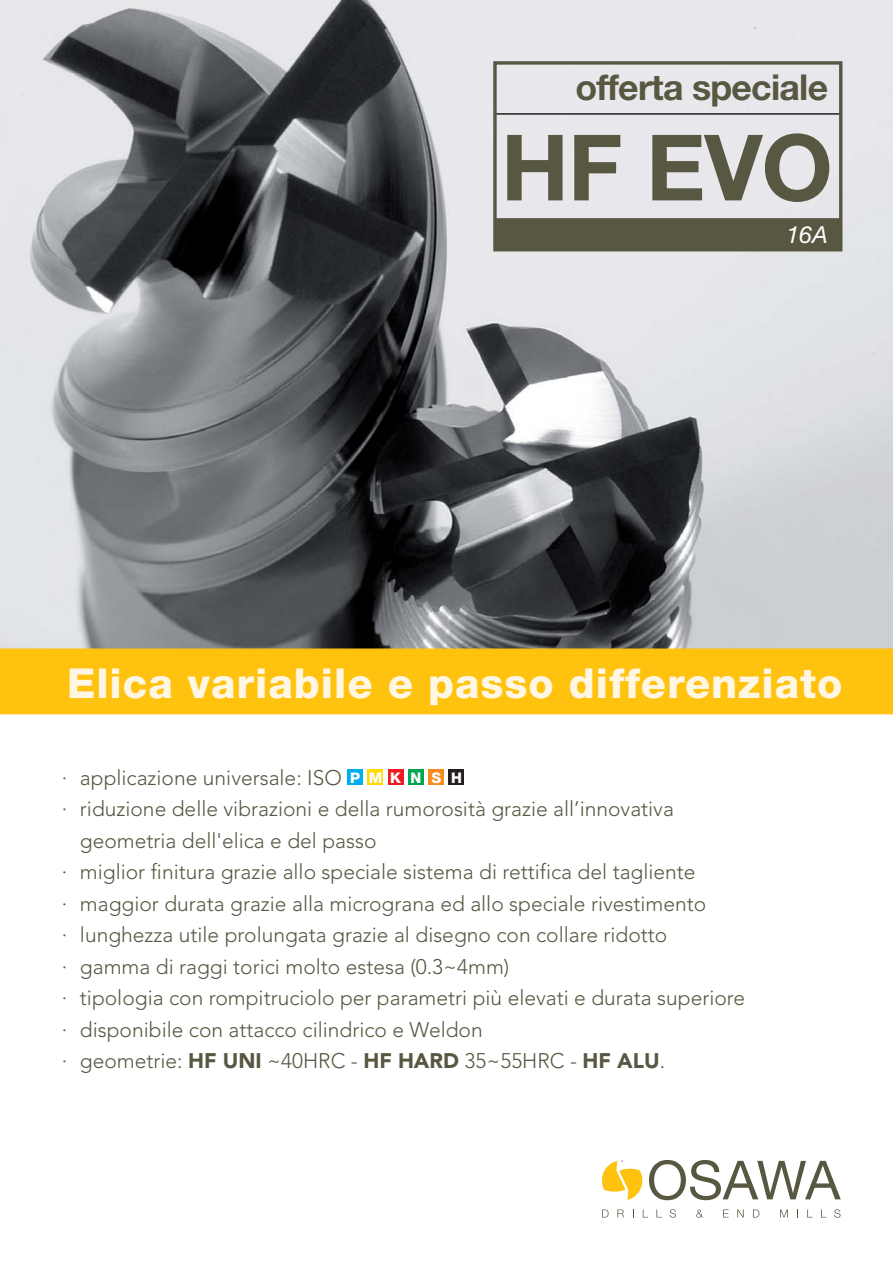
<style>
.page{position:relative;width:893px;height:1263px;background:#fff}
.page>*{position:absolute;margin:0;border:0;box-sizing:border-box;transform-origin:0 0}
.t1{font:700 91.65px "Helvetica Neue";color:#585742}
.t2{font:800 41.25px "Helvetica Neue";letter-spacing:.025em;color:#fff6e4}
.t3{font:700 35.7px "Helvetica Neue";letter-spacing:-.02em;color:#585742}
.t4{font:italic 23.55px "Helvetica Neue";color:#fff}
.t5{font:300 21px "Avenir";color:#585742}
.t6{font:800 14.7px "Helvetica Neue";letter-spacing:.64em;color:#fff}
.s1{font-weight:900}
</style>
<div class="page">
<img style="left:0;top:0;width:892px;height:648px">
<div style="left:0;top:648px;width:892px;height:66px;background:#ffc20e"></div>
<div style="left:347px;top:770px;width:16px;height:15px;background:#00aeef"></div>
<div style="left:367px;top:770px;width:16px;height:15px;background:#ffd900"></div>
<div style="left:388px;top:770px;width:15px;height:15px;background:#ed1c24"></div>
<div style="left:408px;top:770px;width:15px;height:15px;background:#00a650"></div>
<div style="left:428px;top:770px;width:16px;height:15px;background:#f68b1e"></div>
<div style="left:448px;top:770px;width:16px;height:15px;background:#231f20"></div>
<hr style="left:495px;top:113px;width:345px;height:2px;background:#231f20">
<div style="left:497px;top:218px;width:341px;height:29px;background:#585742"></div>
<div style="left:493px;top:61px;width:349px;height:190px;border:3px solid #585742"></div>
<svg style="left:601px;top:1159px;width:239px;height:42px"></svg>
<svg style="left:602px;top:1210px;width:6px;height:8px"></svg>
<svg style="left:617px;top:1210px;width:6px;height:8px"></svg>
<svg style="left:642px;top:1210px;width:6px;height:8px"></svg>
<svg style="left:656px;top:1210px;width:5px;height:8px"></svg>
<svg style="left:669px;top:1209px;width:7px;height:9px"></svg>
<svg style="left:696px;top:1210px;width:6px;height:8px"></svg>
<svg style="left:723px;top:1210px;width:5px;height:8px"></svg>
<svg style="left:737px;top:1210px;width:6px;height:8px"></svg>
<svg style="left:753px;top:1210px;width:6px;height:8px"></svg>
<svg style="left:780px;top:1210px;width:7px;height:8px"></svg>
<svg style="left:807px;top:1210px;width:5px;height:8px"></svg>
<svg style="left:821px;top:1210px;width:5px;height:8px"></svg>
<svg style="left:834px;top:1209px;width:6px;height:9px"></svg>
<h3 class="t3" style="left:575px;top:74px;width:254px">offerta speciale</h3>
<h1 class="t1" style="left:501px;top:135px;width:333px">HF EVO</h1>
<p class="t4" style="left:786px;top:226px;width:43px">16A</p>
<h2 class="t2" style="left:67px;top:668px;width:777px">Elica variabile e passo differenziato</h2>
<p class="t5" style="left:62px;top:769px;width:281px">· applicazione universale: ISO</p>
<p class="t5" style="left:62px;top:800px;width:613px">· riduzione delle vibrazioni e della rumorosità grazie all’innovativa</p>
<p class="t5" style="left:80px;top:832px;width:298px">geometria dell'elica e del passo</p>
<p class="t5" style="left:62px;top:863px;width:635px">· miglior finitura grazie allo speciale sistema di rettifica del tagliente</p>
<p class="t5" style="left:62px;top:895px;width:645px">· maggior durata grazie alla micrograna ed allo speciale rivestimento</p>
<p class="t5" style="left:62px;top:926px;width:607px">· lunghezza utile prolungata grazie al disegno con collare ridotto</p>
<p class="t5" style="left:62px;top:958px;width:449px">· gamma di raggi torici molto estesa (0.3~4mm)</p>
<p class="t5" style="left:62px;top:989px;width:684px">· tipologia con rompitruciolo per parametri più elevati e durata superiore</p>
<p class="t5" style="left:62px;top:1021px;width:422px">· disponibile con attacco cilindrico e Weldon</p>
<p class="t5" style="left:62px;top:1052px;width:604px">· geometrie: <span class="s1">HF UNI</span> ~40HRC - <span class="s1">HF HARD</span> 35~55HRC - <span class="s1">HF ALU</span>.</p>
<p class="t6" style="left:350px;top:772px;width:113px">PMKNSH</p>
</div>
